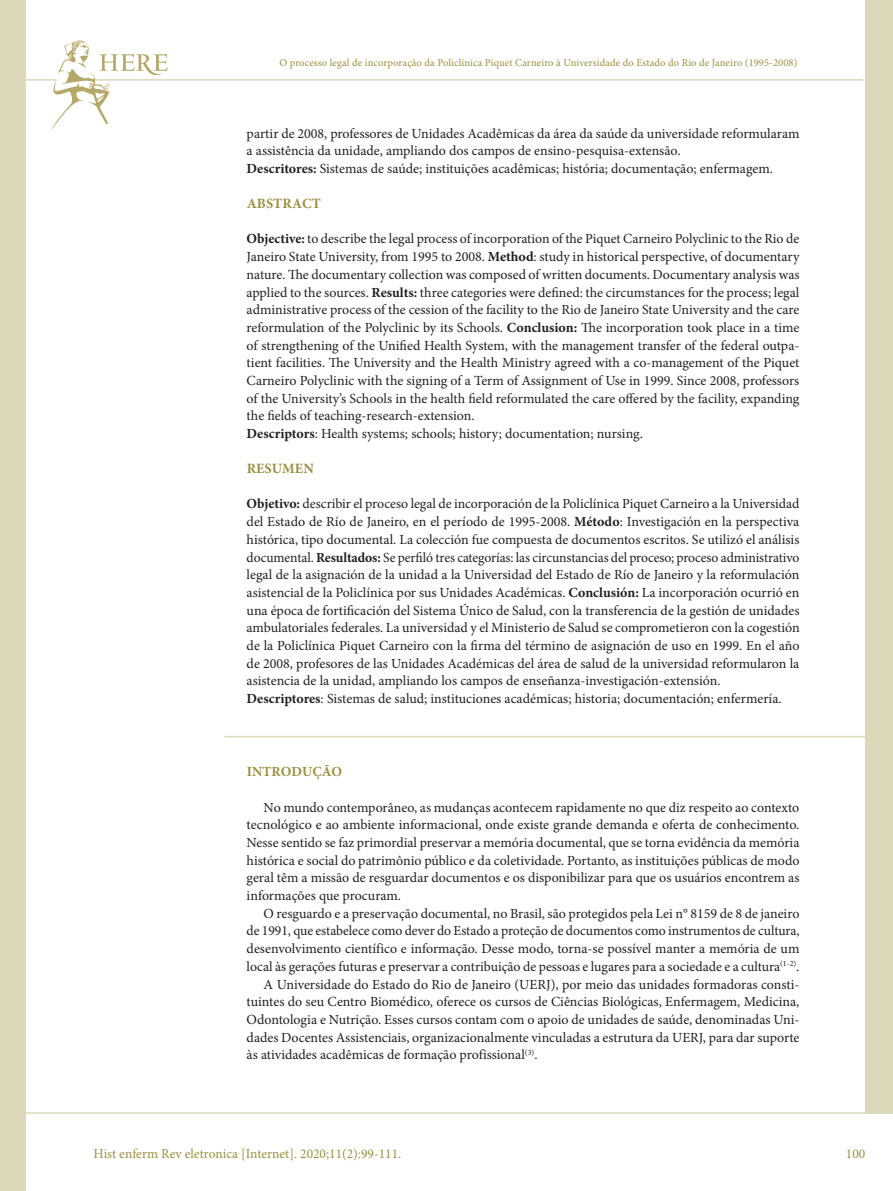
<style>
.page{position:relative;width:893px;height:1191px;background:#fff}
.page>*{position:absolute;margin:0;border:0;box-sizing:border-box;transform-origin:0 0}
.t1{font:700 14.25px "Minion Pro";letter-spacing:.01em;color:#9b8f3f}
.t2{font:13.95px/17.7px "Minion Pro";color:#231f20}
.t3{font:700 13.95px "Minion Pro";letter-spacing:.01em;color:#9b8f3f}
.t4{font:13.5px "Minion Pro";color:#9b8f3f}
.t5{font:10.5px "Minion Pro";letter-spacing:.01em;color:#9b8f3f}
.s1{font-weight:700}
</style>
<div class="page">
<hr style="left:0;top:1112px;width:893px;height:1px;background:#ded8bb">
<hr style="left:0;top:79px;width:863px;height:2px;background:#ded8bb">
<div style="left:865px;top:0;width:28px;height:1113px;background:#ded8bb"></div>
<div style="left:0;top:0;width:26px;height:1191px;background:#ded8bb"></div>
<svg style="left:50px;top:40px;width:118px;height:91px"></svg>
<hr style="left:225px;top:736px;width:668px;height:1px;background:#ded8bb">
<p class="t5" style="left:279px;top:56px;width:519px">O processo legal de incorporação da Policlínica Piquet Carneiro à Universidade do Estado do Rio de Janeiro (1995-2008)</p>
<p class="t2" style="left:247px;top:124px;width:554px">partir de 2008, professores de Unidades Acadêmicas da área da saúde da universidade reformularam a assistência da unidade, ampliando dos campos de ensino-pesquisa-extensão.<br><span class="s1">Descritores:</span> Sistemas de saúde; instituições acadêmicas; história; documentação; enfermagem.</p>
<p class="t1" style="left:247px;top:193px;width:76px">ABSTRACT</p>
<p class="t2" style="left:247px;top:230px;width:554px"><span class="s1">Objective:</span> to describe the legal process of incorporation of the Piquet Carneiro Polyclinic to the Rio de Janeiro State University, from 1995 to 2008. <span class="s1">Method</span>: study in historical perspective, of documentary nature. The documentary collection was composed of written documents. Documentary analysis was applied to the sources. <span class="s1">Results:</span> three categories were defined: the circumstances for the process; legal administrative process of the cession of the facility to the Rio de Janeiro State University and the care reformulation of the Polyclinic by its Schools. <span class="s1">Conclusion:</span> The incorporation took place in a time of strengthening of the Unified Health System, with the management transfer of the federal outpa&shy;tient facilities. The University and the Health Ministry agreed with a co-management of the Piquet Carneiro Polyclinic with the signing of a Term of Assignment of Use in 1999. Since 2008, professors of the University’s Schools in the health field reformulated the care offered by the facility, expanding the fields of teaching-research-extension.<br><span class="s1">Descriptors</span>: Health systems; schools; history; documentation; nursing.</p>
<p class="t1" style="left:247px;top:458px;width:69px">RESUMEN</p>
<p class="t2" style="left:247px;top:495px;width:554px"><span class="s1">Objetivo:</span> describir el proceso legal de incorporación de la Policlínica Piquet Carneiro a la Universidad del Estado de Río de Janeiro, en el período de 1995-2008. <span class="s1">Método</span>: Investigación en la perspectiva histórica, tipo documental. La colección fue compuesta de documentos escritos. Se utilizó el análisis documental. <span class="s1">Resultados:</span> Se perfiló tres categorías: las circunstancias del proceso; proceso administrativo legal de la asignación de la unidad a la Universidad del Estado de Río de Janeiro y la reformulación asistencial de la Policlínica por sus Unidades Académicas. <span class="s1">Conclusión:</span> La incorporación ocurrió en una época de fortificación del Sistema Único de Salud, con la transferencia de la gestión de unidades ambulatoriales federales. La universidad y el Ministerio de Salud se comprometieron con la cogestión de la Policlínica Piquet Carneiro con la firma del término de asignación de uso en 1999. En el año de 2008, profesores de las Unidades Académicas del área de salud de la universidad reformularon la asistencia de la unidad, ampliando los campos de enseñanza-investigación-extensión.<br><span class="s1">Descriptores</span>: Sistemas de salud; instituciones académicas; historia; documentación; enfermería.</p>
<p class="t3" style="left:247px;top:761px;width:97px">INTRODUÇÃO</p>
<p class="t2" style="left:247px;top:798px;width:554px;text-align:justify;text-indent:17px">No mundo contemporâneo, as mudanças acontecem rapidamente no que diz respeito ao contexto tecnológico e ao ambiente informacional, onde existe grande demanda e oferta de conhecimento.<br>Nesse sentido se faz primordial preservar a memória documental, que se torna evidência da memória histórica e social do patrimônio público e da coletividade. Portanto, as instituições públicas de modo geral têm a missão de resguardar documentos e os disponibilizar para que os usuários encontrem as informações que procuram.</p>
<p class="t2" style="left:264px;top:904px;width:537px">O resguardo e a preservação documental, no Brasil, são protegidos pela Lei n° 8159 de 8 de janeiro</p>
<p class="t2" style="left:247px;top:922px;width:554px">de 1991, que estabelece como dever do Estado a proteção de documentos como instrumentos de cultura,</p>
<p class="t2" style="left:247px;top:940px;width:554px">desenvolvimento científico e informação. Desse modo, torna-se possível manter a memória de um</p>
<p class="t2" style="left:247px;top:957px;width:554px">local às gerações futuras e preservar a contribuição de pessoas e lugares para a sociedade e a cultura<sup>(1-2)</sup>.</p>
<p class="t2" style="left:264px;top:975px;width:537px">A Universidade do Estado do Rio de Janeiro (UERJ), por meio das unidades formadoras consti-</p>
<p class="t2" style="left:247px;top:993px;width:554px">tuintes do seu Centro Biomédico, oferece os cursos de Ciências Biológicas, Enfermagem, Medicina,</p>
<p class="t2" style="left:247px;top:1010px;width:554px">Odontologia e Nutrição. Esses cursos contam com o apoio de unidades de saúde, denominadas Uni-</p>
<p class="t2" style="left:247px;top:1028px;width:554px">dades Docentes Assistenciais, organizacionalmente vinculadas a estrutura da UERJ, para dar suporte</p>
<p class="t2" style="left:247px;top:1046px;width:292px">às atividades acadêmicas de formação profissional<sup>(3)</sup>.</p>
<p class="t4" style="left:94px;top:1144px;width:309px">Hist enferm Rev eletronica [Internet]. 2020;11(2):99-111.</p>
<p class="t4" style="left:846px;top:1144px;width:21px">100</p>
</div>
